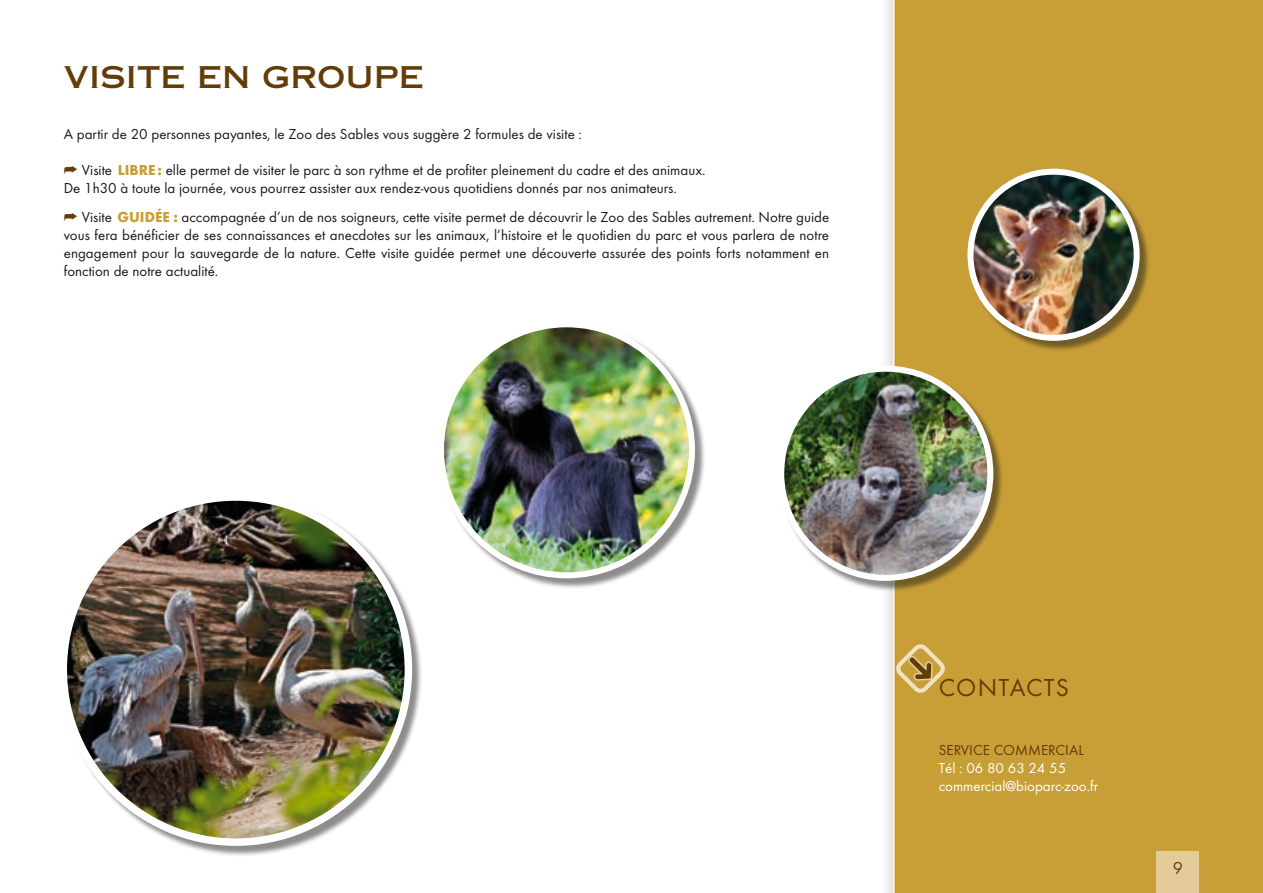
<style>
.page{position:relative;width:1263px;height:893px;background:#fff}
.page>*{position:absolute;margin:0;border:0;box-sizing:border-box;transform-origin:0 0}
.t1{font:30px "Copperplate Thirty One AB";color:#623d08}
.t2{font:25.5px "Futura T";letter-spacing:.045em;color:#623d08}
.t3{font:18px "Futura T";color:#623d08}
.t4{font:15px/18px "Futura T";color:#1b1819;text-align:justify}
.t5{font:15px "Futura T";color:#fff}
.t6{font:15px "Futura T";color:#623d08}
.s1{color:#623d08}
.s2{font-weight:700;color:#c89f36}
</style>
<div class="page">
<div style="left:879px;top:0;width:384px;height:893px;background:#1b1819;opacity:.45"></div>
<div style="left:893px;top:0;width:370px;height:893px;background:#c89f36"></div>
<div style="left:1157px;top:851px;width:42px;height:42px;background:#e3cc99"></div>
<svg style="left:892px;top:642px;width:57px;height:55px;background:#caa957"></svg>
<div style="left:439px;top:323px;width:266px;height:266px;background:#1b1819;opacity:.5"></div>
<img style="left:443px;top:324px;width:249px;height:251px">
<div style="left:438px;top:321px;width:257px;height:257px;border:6px solid #fff;border-radius:50%"></div>
<div style="left:779px;top:367px;width:225px;height:224px;background:#1b1819;opacity:.5"></div>
<img style="left:781px;top:369px;width:209px;height:209px;border-radius:105px">
<div style="left:778px;top:366px;width:215px;height:215px;border:6px solid #fff;border-radius:50%"></div>
<div style="left:61px;top:495px;width:362px;height:361px;background:#1b1819;opacity:.5"></div>
<img style="left:63px;top:497px;width:345px;height:345px;border-radius:171px">
<div style="left:60px;top:493px;width:352px;height:353px;border:8px solid #fff;border-radius:50%"></div>
<div style="left:969px;top:170px;width:181px;height:181px;background:#1b1819;opacity:.5"></div>
<img style="left:970px;top:175px;width:167px;height:161px">
<div style="left:967px;top:169px;width:173px;height:172px;border:6px solid #fff;border-radius:50%"></div>
<p class="t1" style="left:64px;top:59px;width:361px">VISITE EN GROUPE</p>
<p class="t4" style="left:64px;top:125px;width:520px">A partir de 20 personnes payantes, le Zoo des Sables vous suggère 2 formules de visite :</p>
<p class="t4" style="left:64px;top:161px;width:643px"><span class="s1">➦</span> Visite <span class="s2">LIBRE :</span> elle permet de visiter le parc à son rythme et de profiter pleinement du cadre et des animaux.</p>
<p class="t4" style="left:64px;top:179px;width:615px">De 1h30 à toute la journée, vous pourrez assister aux rendez-vous quotidiens donnés par nos animateurs.</p>
<p class="t4" style="left:64px;top:208px;width:767px"><span class="s1">➦</span> Visite <span class="s2">GUIDÉE :</span> accompagnée d’un de nos soigneurs, cette visite permet de découvrir le Zoo des Sables autrement. Notre guide vous fera bénéficier de ses connaissances et anecdotes sur les animaux, l’histoire et le quotidien du parc et vous parlera de notre engagement pour la sauvegarde de la nature. Cette visite guidée permet une découverte assurée des points forts notamment en fonction de notre actualité.</p>
<p class="t2" style="left:939px;top:673px;width:132px">CONTACTS</p>
<p class="t6" style="left:939px;top:742px;width:146px">SERVICE COMMERCIAL</p>
<p class="t5" style="left:939px;top:760px;width:129px">Tél : 06 80 63 24 55</p>
<p class="t5" style="left:939px;top:778px;width:161px">commercial@bioparc-zoo.fr</p>
<p class="t3" style="left:1173px;top:857px;width:12px">9</p>
</div>
